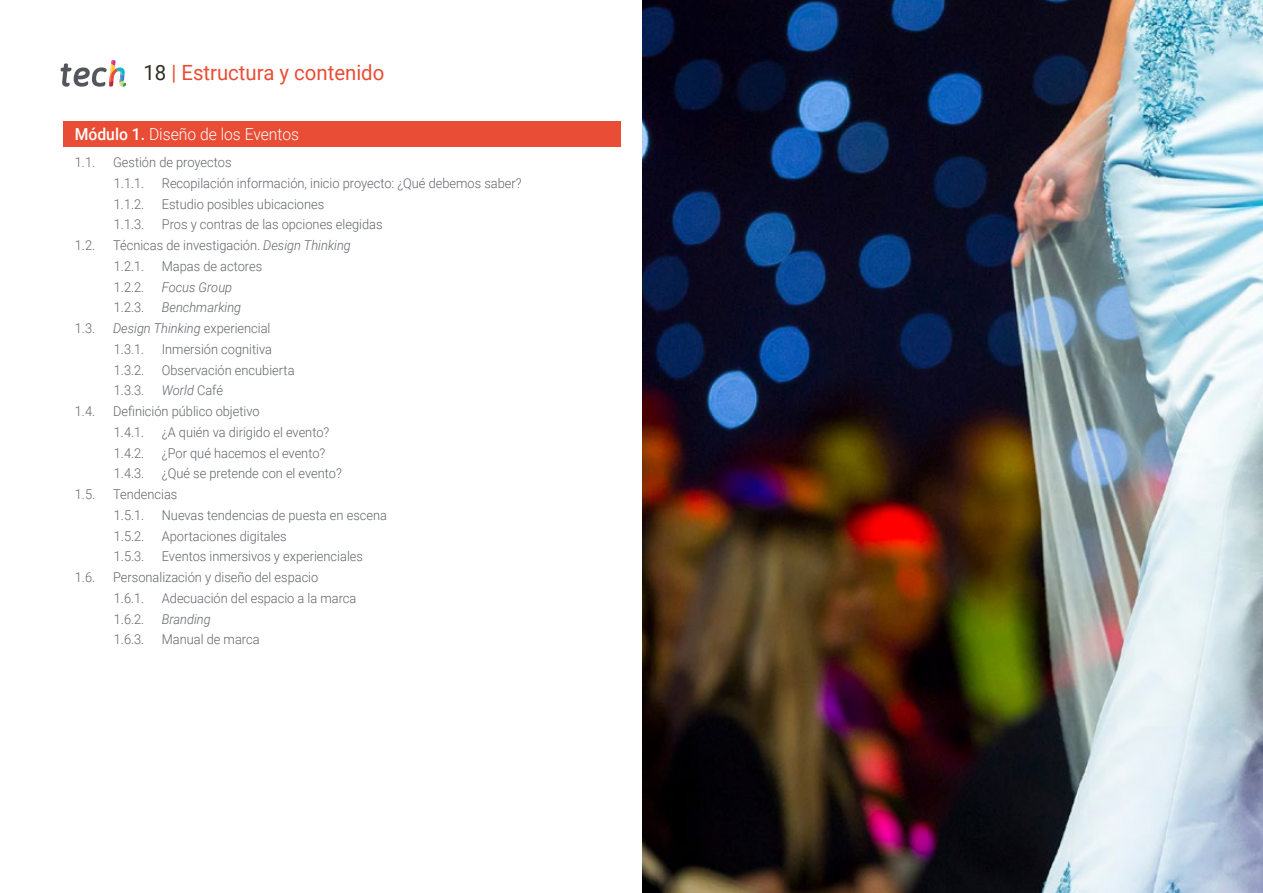
<style>
.page{position:relative;width:1263px;height:893px;background:#fff}
.page>*{position:absolute;margin:0;border:0;box-sizing:border-box;transform-origin:0 0}
.t1{font:21px "Roboto";color:#e94d35}
.t2{font:300 16.5px "Roboto";color:#fff;scale:.95 1}
.t3{font:300 13.5px/20.7px "Roboto";color:#61646a;scale:.95 1}
.t4{font:italic 300 13.5px "Roboto";color:#61646a;scale:.95 1}
.s1{color:#312e20}
.s2{font-weight:500}
.s3{font-style:italic}
.s4{font-style:normal}
</style>
<div class="page">
<svg style="left:61px;top:60px;width:65px;height:27px"></svg>
<div style="left:64px;top:121px;width:557px;height:25px;background:#e94d35"></div>
<img style="left:642px;top:0;width:621px;height:893px">
<h1 class="t1" style="left:144px;top:57px;width:242px"><span class="s1">18</span> | Estructura y contenido</h1>
<p class="t2" style="left:75px;top:123px;width:238px"><span class="s2">Módulo 1.</span> Diseño de los Eventos</p>
<p class="t3" style="left:75px;top:151px;width:23px">1.1.</p>
<p class="t3" style="left:113px;top:151px;width:126px">Gestión de proyectos<br>1.1.1.</p>
<p class="t3" style="left:162px;top:172px;width:380px">Recopilación información, inicio proyecto: ¿Qué debemos saber?</p>
<p class="t3" style="left:114px;top:193px;width:34px">1.1.2.</p>
<p class="t3" style="left:162px;top:193px;width:172px">Estudio posibles ubicaciones</p>
<p class="t3" style="left:114px;top:214px;width:34px">1.1.3.</p>
<p class="t3" style="left:162px;top:214px;width:234px">Pros y contras de las opciones elegidas</p>
<p class="t3" style="left:75px;top:234px;width:23px">1.2.</p>
<p class="t3" style="left:113px;top:234px;width:252px">Técnicas de investigación. <span class="s3">Design Thinking<br></span>1.2.1.</p>
<p class="t3" style="left:162px;top:255px;width:107px">Mapas de actores</p>
<p class="t3" style="left:114px;top:276px;width:34px">1.2.2.</p>
<p class="t4" style="left:162px;top:277px;width:76px">Focus Group</p>
<p class="t3" style="left:114px;top:297px;width:34px">1.2.3.</p>
<p class="t4" style="left:162px;top:298px;width:85px">Benchmarking</p>
<p class="t3" style="left:75px;top:317px;width:23px">1.3.</p>
<p class="t3" style="left:113px;top:317px;width:167px"><span class="s3">Design Thinking</span> experiencial<br>1.3.1.</p>
<p class="t3" style="left:162px;top:338px;width:118px">Inmersión cognitiva</p>
<p class="t3" style="left:114px;top:359px;width:34px">1.3.2.</p>
<p class="t3" style="left:162px;top:359px;width:141px">Observación encubierta</p>
<p class="t3" style="left:114px;top:380px;width:34px">1.3.3.</p>
<p class="t4" style="left:162px;top:381px;width:66px">World <span class="s4">Café</span></p>
<p class="t3" style="left:75px;top:400px;width:23px">1.4.</p>
<p class="t3" style="left:113px;top:400px;width:156px">Definición público objetivo<br>1.4.1.</p>
<p class="t3" style="left:162px;top:421px;width:178px">¿A quién va dirigido el evento?</p>
<p class="t3" style="left:114px;top:442px;width:34px">1.4.2.</p>
<p class="t3" style="left:162px;top:442px;width:174px">¿Por qué hacemos el evento?</p>
<p class="t3" style="left:114px;top:463px;width:34px">1.4.3.</p>
<p class="t3" style="left:162px;top:463px;width:191px">¿Qué se pretende con el evento?</p>
<p class="t3" style="left:75px;top:483px;width:23px">1.5.</p>
<p class="t3" style="left:113px;top:483px;width:69px">Tendencias<br>1.5.1.</p>
<p class="t3" style="left:162px;top:504px;width:238px">Nuevas tendencias de puesta en escena</p>
<p class="t3" style="left:114px;top:525px;width:34px">1.5.2.</p>
<p class="t3" style="left:162px;top:525px;width:133px">Aportaciones digitales</p>
<p class="t3" style="left:114px;top:546px;width:34px">1.5.3.</p>
<p class="t3" style="left:162px;top:546px;width:213px">Eventos inmersivos y experienciales</p>
<p class="t3" style="left:75px;top:566px;width:23px">1.6.</p>
<p class="t3" style="left:113px;top:566px;width:217px">Personalización y diseño del espacio<br>1.6.1.</p>
<p class="t3" style="left:162px;top:587px;width:206px">Adecuación del espacio a la marca</p>
<p class="t3" style="left:114px;top:608px;width:34px">1.6.2.</p>
<p class="t4" style="left:162px;top:609px;width:53px">Branding</p>
<p class="t3" style="left:114px;top:629px;width:34px">1.6.3.</p>
<p class="t3" style="left:162px;top:629px;width:104px">Manual de marca</p>
</div>
